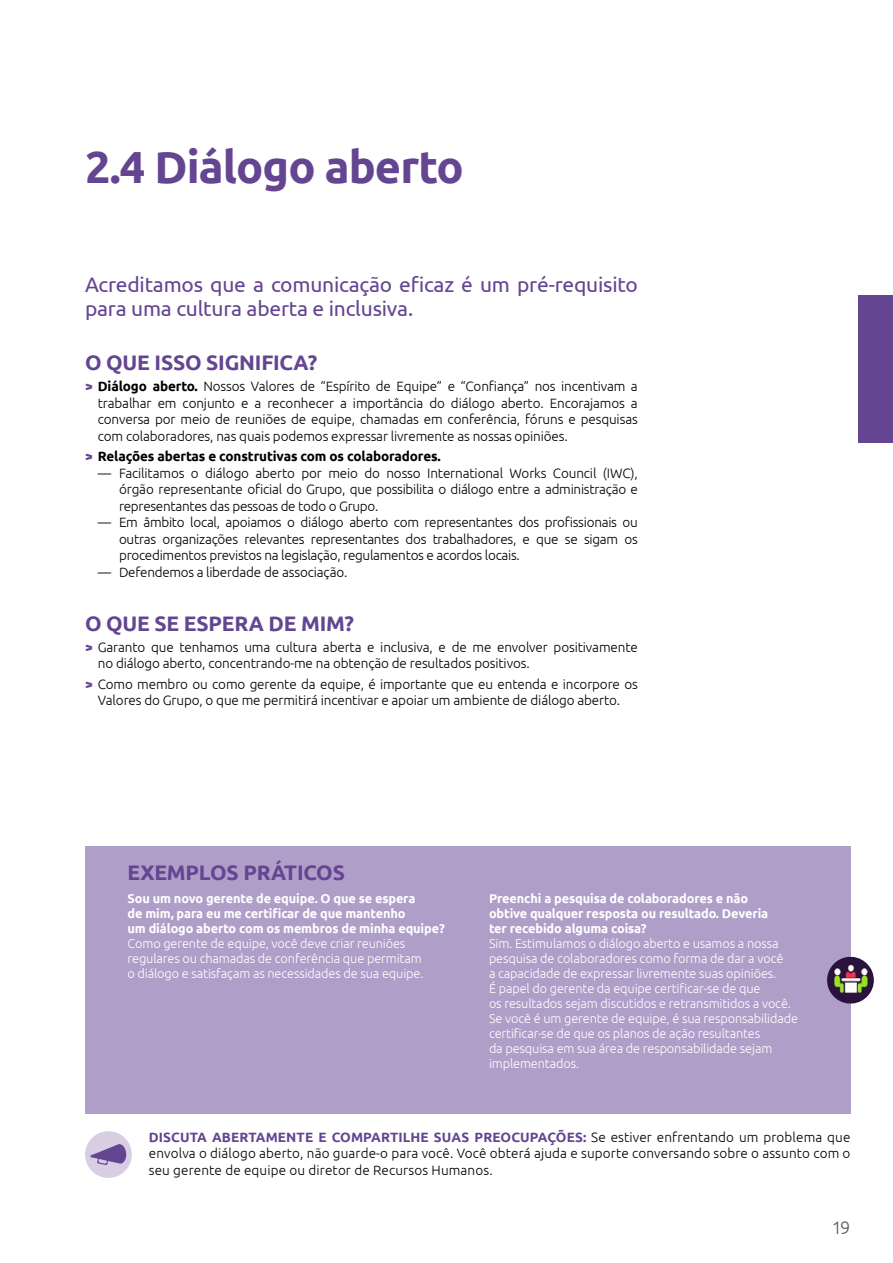
<style>
.page{position:relative;width:893px;height:1263px;background:#fff}
.page>*{position:absolute;margin:0;border:0;box-sizing:border-box;transform-origin:0 0}
.t1{font:700 45px "Ubuntu";letter-spacing:-.02em;color:#644592}
.t2{font:21px/24px "Ubuntu";letter-spacing:-.01em;color:#644592}
.t3{font:700 21px "Ubuntu";letter-spacing:-.01em;color:#644592}
.t4{font:300 18px "Ubuntu";color:#58585a}
.t5{font:300 13.5px/16.5px "Ubuntu";letter-spacing:-.01em;color:#000;text-align:justify}
.t6{font:700 13.5px "Ubuntu";letter-spacing:-.01em;color:#000}
.t7{font:300 12.75px/15px "Ubuntu";letter-spacing:-.01em;color:#fff}
.t8{font:700 12.75px/15px "Ubuntu";letter-spacing:-.01em;color:#fff}
.s1{font-weight:700;color:#644592}
.s2{font-weight:700}
.s3{color:#644592}
</style>
<div class="page">
<div style="left:85px;top:846px;width:765px;height:268px;background:#af9ec8"></div>
<div style="left:85px;top:1131px;width:47px;height:47px;background:#d7cee4;border-radius:50%"></div>
<svg style="left:91px;top:1144px;width:35px;height:21px"></svg>
<img style="left:827px;top:957px;width:47px;height:46px;border-radius:22px">
<div style="left:859px;top:296px;width:34px;height:147px;background:#644592"></div>
<p class="t1" style="left:85px;top:140px;width:380px">2.4 Diálogo aberto</p>
<p class="t2" style="left:85px;top:272px;width:554px">Acreditamos que a comunicação eficaz é um pré-requisito para uma cultura aberta e inclusiva.</p>
<p class="t3" style="left:85px;top:350px;width:234px">O QUE ISSO SIGNIFICA?</p>
<p class="t5" style="left:98px;top:378px;width:542px;text-indent:-13px"><span class="s1">&gt;</span> <span class="s2">Diálogo aberto.</span> Nossos Valores de “Espírito de Equipe” e “Confiança” nos incentivam a trabalhar em conjunto e a reconhecer a importância do diálogo aberto. Encorajamos a conversa por meio de reuniões de equipe, chamadas em conferência, fóruns e pesquisas com colaboradores, nas quais podemos expressar livremente as nossas opiniões.</p>
<p class="t6" style="left:85px;top:448px;width:357px"><span class="s3">&gt;</span> Relações abertas e construtivas com os colaboradores.</p>
<p class="t5" style="left:119px;top:464px;width:520px;text-indent:-21px">— Facilitamos o diálogo aberto por meio do nosso International Works Council (IWC), órgão representante oficial do Grupo, que possibilita o diálogo entre a administração e representantes das pessoas de todo o Grupo.</p>
<p class="t5" style="left:119px;top:514px;width:520px;text-indent:-21px">— Em âmbito local, apoiamos o diálogo aberto com representantes dos profissionais ou outras organizações relevantes representantes dos trabalhadores, e que se sigam os procedimentos previstos na legislação, regulamentos e acordos locais.</p>
<p class="t5" style="left:98px;top:563px;width:251px">— Defendemos a liberdade de associação.</p>
<p class="t3" style="left:85px;top:611px;width:271px">O QUE SE ESPERA DE MIM?</p>
<p class="t5" style="left:98px;top:638px;width:542px;text-indent:-13px"><span class="s1">&gt;</span> Garanto que tenhamos uma cultura aberta e inclusiva, e de me envolver positivamente no diálogo aberto, concentrando-me na obtenção de resultados positivos.</p>
<p class="t5" style="left:85px;top:675px;width:554px;text-align:center"><span class="s1">&gt;</span> Como membro ou como gerente da equipe, é importante que eu entenda e incorpore os<br>Valores do Grupo, o que me permitirá incentivar e apoiar um ambiente de diálogo aberto.</p>
<p class="t3" style="left:128px;top:859px;width:219px">EXEMPLOS PRÁTICOS</p>
<p class="t8" style="left:128px;top:891px;width:319px">Sou um novo gerente de equipe. O que se espera<br>de mim, para eu me certificar de que mantenho<br>um diálogo aberto com os membros de minha equipe?</p>
<p class="t7" style="left:128px;top:935px;width:298px">Como gerente de equipe, você deve criar reuniões regulares ou chamadas de conferência que permitam o diálogo e satisfaçam as necessidades de sua equipe.</p>
<p class="t8" style="left:489px;top:891px;width:281px">Preenchi a pesquisa de colaboradores e não obtive qualquer resposta ou resultado. Deveria ter recebido alguma coisa?</p>
<p class="t7" style="left:489px;top:935px;width:304px">Sim. Estimulamos o diálogo aberto e usamos a nossa pesquisa de colaboradores como forma de dar a você a capacidade de expressar livremente suas opiniões.<br>É papel do gerente da equipe certificar-se de que<br>os resultados sejam discutidos e retransmitidos a você.</p>
<p class="t7" style="left:489px;top:1010px;width:311px">Se você é um gerente de equipe, é sua responsabilidade certificar-se de que os planos de ação resultantes<br>da pesquisa em sua área de responsabilidade sejam implementados.</p>
<p class="t5" style="left:149px;top:1128px;width:703px"><span class="s1">DISCUTA ABERTAMENTE E COMPARTILHE SUAS PREOCUPAÇÕES:</span> Se estiver enfrentando um problema que envolva o diálogo aberto, não guarde-o para você. Você obterá ajuda e suporte conversando sobre o assunto com o seu gerente de equipe ou diretor de Recursos Humanos.</p>
<h3 class="t4" style="left:831px;top:1217px;width:20px">19</h3>
</div>
